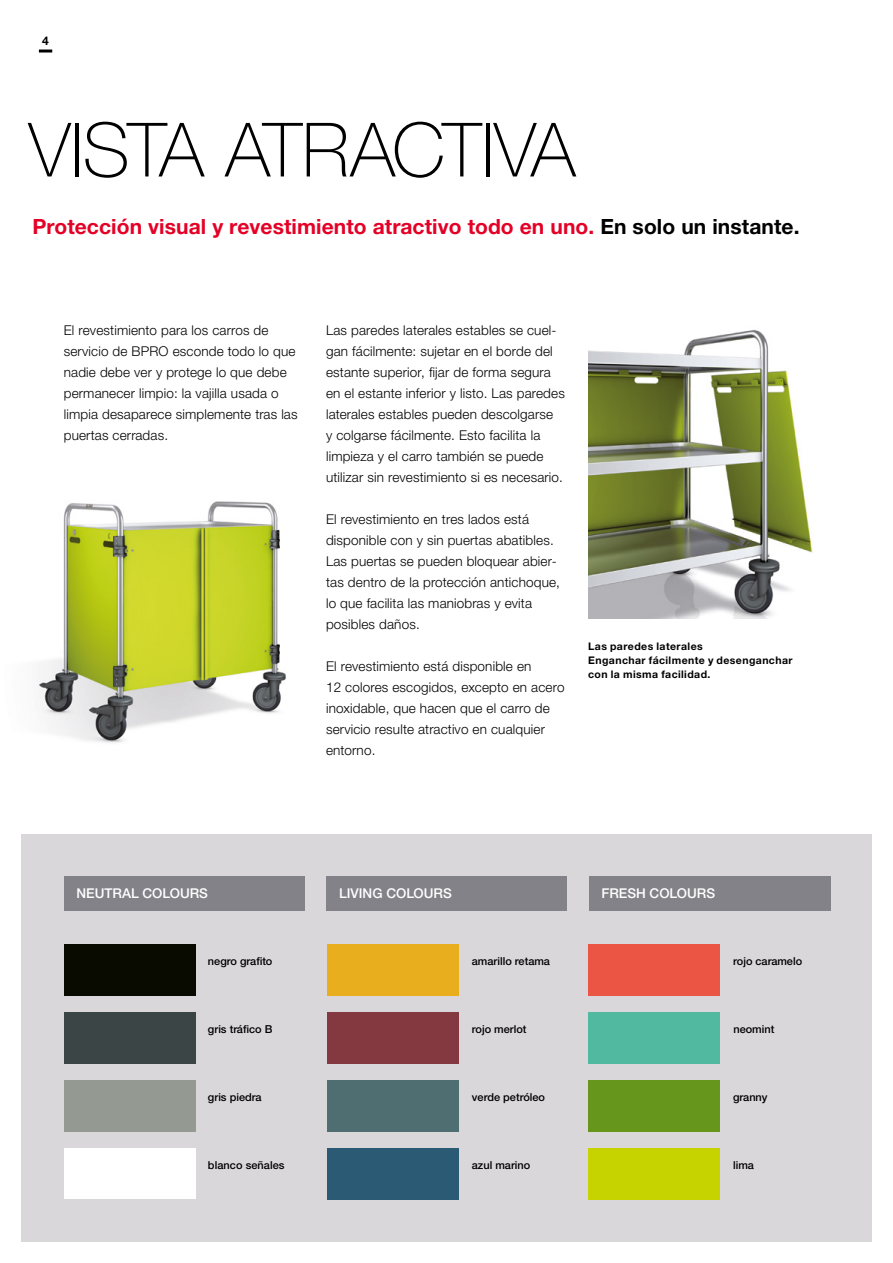
<style>
.page{position:relative;width:893px;height:1263px;background:#fff}
.page>*{position:absolute;margin:0;border:0;box-sizing:border-box;transform-origin:0 0}
.t1{font:100 75px "Helvetica Neue LTW1 G";letter-spacing:-.02em;color:#000}
.t2{font:700 21px "Helvetica Neue LTW1 G";letter-spacing:.005em;color:#e40026}
.t3{font:300 13.5px/21px "Helvetica Neue LTW1 G";letter-spacing:.01em;color:#000}
.t4{font:500 13.5px "Helvetica Neue LTW1 G";color:#fff}
.t5{font:700 12px "Helvetica Neue LTW1 G";color:#000}
.t6{font:500 10.95px "Helvetica Neue LTW1 G";color:#000}
.t7{font:700 10.5px/14.2px "Helvetica Neue LTW1 G";letter-spacing:.04em;color:#000}
.s1{color:#000}
</style>
<div class="page">
<div style="left:21px;top:834px;width:851px;height:408px;background:#d9d7da"></div>
<img style="left:36px;top:501px;width:250px;height:242px">
<img style="left:588px;top:329px;width:225px;height:290px">
<div style="left:64px;top:1148px;width:131px;height:51px;background:#fff"></div>
<div style="left:64px;top:1080px;width:132px;height:51px;background:#949992"></div>
<div style="left:64px;top:944px;width:132px;height:51px;background:#0a0b00"></div>
<div style="left:327px;top:944px;width:131px;height:51px;background:#e8ae1e"></div>
<div style="left:327px;top:1012px;width:131px;height:51px;background:#843940"></div>
<div style="left:589px;top:944px;width:131px;height:51px;background:#eb5544"></div>
<div style="left:589px;top:1012px;width:131px;height:51px;background:#52b9a1"></div>
<div style="left:327px;top:1080px;width:131px;height:51px;background:#4f6e72"></div>
<div style="left:327px;top:1148px;width:131px;height:51px;background:#2b5a74"></div>
<div style="left:589px;top:1148px;width:131px;height:51px;background:#c7d300"></div>
<div style="left:589px;top:1080px;width:131px;height:51px;background:#67961d"></div>
<div style="left:64px;top:1012px;width:132px;height:51px;background:#3b4545"></div>
<div style="left:64px;top:876px;width:241px;height:34px;background:#828288"></div>
<div style="left:326px;top:876px;width:241px;height:34px;background:#828288"></div>
<div style="left:589px;top:876px;width:241px;height:34px;background:#828288"></div>
<svg style="left:39px;top:50px;width:13px;height:3px"></svg>
<p class="t5" style="left:42px;top:33px;width:8px">4</p>
<h1 class="t1" style="left:29px;top:105px;width:548px">VISTA ATRACTIVA</h1>
<h2 class="t2" style="left:33px;top:213px;width:768px">Protección visual y revestimiento atractivo todo en uno. <span class="s1">En solo un instante.</span></h2>
<p class="t3" style="left:64px;top:319px;width:235px">El revestimiento para los carros de servicio de BPRO esconde todo lo que nadie debe ver y protege lo que debe permanecer limpio: la vajilla usada o limpia desaparece simplemente tras las puertas cerradas.</p>
<p class="t3" style="left:326px;top:319px;width:240px">Las paredes laterales estables se cuel&shy;gan fácilmente: sujetar en el borde del estante superior, fijar de forma segura en el estante inferior y listo. Las paredes laterales estables pueden descolgarse<br>y colgarse fácilmente. Esto facilita la limpieza y el carro también se puede utilizar sin revestimiento si es necesario.</p>
<p class="t3" style="left:326px;top:508px;width:235px">El revestimiento en tres lados está disponible con y sin puertas abatibles.<br>Las puertas se pueden bloquear abier&shy;tas dentro de la protección antichoque, lo que facilita las maniobras y evita posibles daños.</p>
<p class="t3" style="left:326px;top:656px;width:240px">El revestimiento está disponible en<br>12 colores escogidos, excepto en acero inoxidable, que hacen que el carro de servicio resulte atractivo en cualquier entorno.</p>
<p class="t7" style="left:588px;top:639px;width:206px">Las paredes laterales<br>Enganchar fácilmente y desenganchar con la misma facilidad.</p>
<p class="t4" style="left:77px;top:885px;width:133px">NEUTRAL COLOURS</p>
<p class="t4" style="left:339px;top:885px;width:114px">LIVING COLOURS</p>
<p class="t4" style="left:601px;top:885px;width:115px">FRESH COLOURS</p>
<p class="t6" style="left:208px;top:954px;width:66px">negro grafito</p>
<p class="t6" style="left:472px;top:954px;width:80px">amarillo retama</p>
<p class="t6" style="left:733px;top:954px;width:71px">rojo caramelo</p>
<p class="t6" style="left:208px;top:1022px;width:66px">gris tráfico B</p>
<p class="t6" style="left:472px;top:1022px;width:56px">rojo merlot</p>
<p class="t6" style="left:733px;top:1022px;width:42px">neomint</p>
<p class="t6" style="left:208px;top:1090px;width:55px">gris piedra</p>
<p class="t6" style="left:472px;top:1090px;width:75px">verde petróleo</p>
<p class="t6" style="left:733px;top:1090px;width:36px">granny</p>
<p class="t6" style="left:208px;top:1158px;width:78px">blanco señales</p>
<p class="t6" style="left:472px;top:1158px;width:60px">azul marino</p>
<p class="t6" style="left:733px;top:1158px;width:22px">lima</p>
</div>
